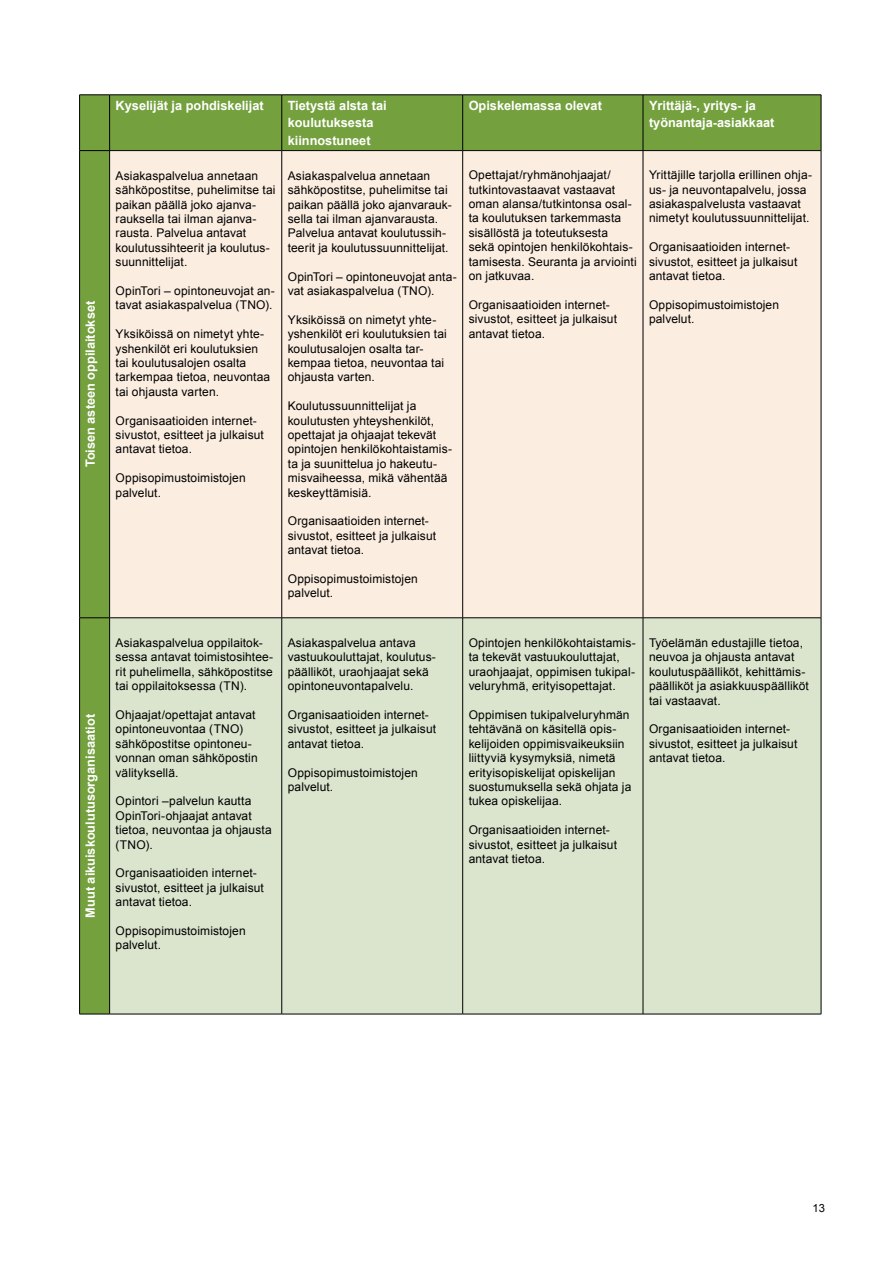
<style>
.page{position:relative;width:893px;height:1263px;background:#fff}
.page>*{position:absolute;margin:0;border:0;box-sizing:border-box;transform-origin:0 0}
.t1{font:700 12.75px/17.2px "Arial";color:#fff}
.t2{font:12px/14.4px "Arial";letter-spacing:.01em;color:#000}
.t3{font:11.25px "Arial";color:#000}
</style>
<div class="page">
<div style="left:80px;top:96px;width:741px;height:918px;background:#74a03e"></div>
<div style="left:110px;top:151px;width:711px;height:466px;background:#fbede0"></div>
<div style="left:110px;top:618px;width:711px;height:396px;background:#dbe4cd"></div>
<hr style="left:79px;top:95px;width:31px;height:1px;background:#000">
<hr style="left:79px;top:95px;width:1px;height:55px;background:#000">
<hr style="left:110px;top:95px;width:172px;height:1px;background:#000">
<hr style="left:109px;top:95px;width:1px;height:55px;background:#000">
<hr style="left:282px;top:95px;width:181px;height:1px;background:#000">
<hr style="left:281px;top:95px;width:1px;height:55px;background:#000">
<hr style="left:463px;top:95px;width:180px;height:1px;background:#000">
<hr style="left:462px;top:95px;width:1px;height:55px;background:#000">
<hr style="left:643px;top:95px;width:178px;height:1px;background:#000">
<hr style="left:643px;top:95px;width:1px;height:55px;background:#000">
<hr style="left:821px;top:95px;width:1px;height:55px;background:#000">
<hr style="left:79px;top:150px;width:31px;height:1px;background:#000">
<hr style="left:79px;top:151px;width:1px;height:467px;background:#000">
<hr style="left:110px;top:150px;width:172px;height:1px;background:#000">
<hr style="left:109px;top:151px;width:1px;height:467px;background:#000">
<hr style="left:282px;top:150px;width:181px;height:1px;background:#000">
<hr style="left:281px;top:151px;width:1px;height:467px;background:#000">
<hr style="left:463px;top:150px;width:180px;height:1px;background:#000">
<hr style="left:462px;top:151px;width:1px;height:467px;background:#000">
<hr style="left:643px;top:150px;width:178px;height:1px;background:#000">
<hr style="left:643px;top:151px;width:1px;height:467px;background:#000">
<hr style="left:821px;top:151px;width:1px;height:467px;background:#000">
<hr style="left:79px;top:617px;width:31px;height:1px;background:#000">
<hr style="left:79px;top:618px;width:1px;height:396px;background:#000">
<hr style="left:110px;top:617px;width:172px;height:1px;background:#000">
<hr style="left:109px;top:618px;width:1px;height:396px;background:#000">
<hr style="left:282px;top:617px;width:181px;height:1px;background:#000">
<hr style="left:281px;top:618px;width:1px;height:396px;background:#000">
<hr style="left:463px;top:617px;width:180px;height:1px;background:#000">
<hr style="left:462px;top:618px;width:1px;height:396px;background:#000">
<hr style="left:643px;top:617px;width:178px;height:1px;background:#000">
<hr style="left:643px;top:618px;width:1px;height:396px;background:#000">
<hr style="left:821px;top:618px;width:1px;height:396px;background:#000">
<hr style="left:79px;top:1014px;width:31px;height:1px;background:#000">
<hr style="left:110px;top:1014px;width:172px;height:1px;background:#000">
<hr style="left:282px;top:1014px;width:181px;height:1px;background:#000">
<hr style="left:463px;top:1014px;width:180px;height:1px;background:#000">
<hr style="left:643px;top:1014px;width:178px;height:1px;background:#000">
<p class="t1" style="left:82px;top:467px;width:168px;rotate:-90deg">Toisen asteen oppilaitokset</p>
<p class="t1" style="left:82px;top:917px;width:205px;rotate:-90deg">Muut aikuiskoulutusorganisaatiot</p>
<p class="t1" style="left:116px;top:97px;width:150px">Kyselijät ja pohdiskelijat</p>
<p class="t1" style="left:288px;top:97px;width:100px">Tietystä alsta tai koulutuksesta kiinnostuneet</p>
<p class="t1" style="left:469px;top:97px;width:135px">Opiskelemassa olevat</p>
<p class="t1" style="left:649px;top:97px;width:127px">Yrittäjä-, yritys- ja työnantaja-asiakkaat</p>
<p class="t2" style="left:116px;top:168px;width:161px">Asiakaspalvelua annetaan sähköpostitse, puhelimitse tai paikan päällä joko ajanva&shy;rauksella tai ilman ajanva&shy;rausta. Palvelua antavat koulutussihteerit ja koulutus&shy;suunnittelijat.</p>
<p class="t2" style="left:116px;top:284px;width:161px">OpinTori – opintoneuvojat an&shy;tavat asiakaspalvelua (TNO).</p>
<p class="t2" style="left:116px;top:327px;width:156px">Yksiköissä on nimetyt yhte&shy;yshenkilöt eri koulutuksien tai koulutusalojen osalta tarkempaa tietoa, neuvontaa tai ohjausta varten.</p>
<p class="t2" style="left:116px;top:413px;width:150px">Organisaatioiden internet&shy;sivustot, esitteet ja julkaisut antavat tietoa.</p>
<p class="t2" style="left:116px;top:471px;width:132px">Oppisopimustoimistojen palvelut.</p>
<p class="t2" style="left:288px;top:168px;width:165px">Asiakaspalvelua annetaan sähköpostitse, puhelimitse tai paikan päällä joko ajanvarauk&shy;sella tai ilman ajanvarausta.<br>Palvelua antavat koulutussih&shy;teerit ja koulutussuunnittelijat.</p>
<p class="t2" style="left:288px;top:269px;width:170px">OpinTori – opintoneuvojat anta&shy;vat asiakaspalvelua (TNO).</p>
<p class="t2" style="left:288px;top:312px;width:160px">Yksiköissä on nimetyt yhte&shy;yshenkilöt eri koulutuksien tai koulutusalojen osalta tar&shy;kempaa tietoa, neuvontaa tai ohjausta varten.</p>
<p class="t2" style="left:288px;top:399px;width:166px">Koulutussuunnittelijat ja koulutusten yhteyshenkilöt, opettajat ja ohjaajat tekevät opintojen henkilökohtaistamis&shy;ta ja suunittelua jo hakeutu&shy;misvaiheessa, mikä vähentää keskeyttämisiä.</p>
<p class="t2" style="left:288px;top:514px;width:150px">Organisaatioiden internet&shy;sivustot, esitteet ja julkaisut antavat tietoa.</p>
<p class="t2" style="left:288px;top:572px;width:132px">Oppisopimustoimistojen palvelut.</p>
<p class="t2" style="left:469px;top:168px;width:170px">Opettajat/ryhmänohjaajat/ tutkintovastaavat vastaavat oman alansa/tutkintonsa osal&shy;ta koulutuksen tarkemmasta sisällöstä ja toteutuksesta sekä opintojen henkilökohtais&shy;tamisesta. Seuranta ja arviointi on jatkuvaa.</p>
<p class="t2" style="left:469px;top:297px;width:150px">Organisaatioiden internet&shy;sivustot, esitteet ja julkaisut antavat tietoa.</p>
<p class="t2" style="left:649px;top:168px;width:164px">Yrittäjille tarjolla erillinen ohja&shy;us- ja neuvontapalvelu, jossa asiakaspalvelusta vastaavat nimetyt koulutussuunnittelijat.</p>
<p class="t2" style="left:649px;top:240px;width:150px">Organisaatioiden internet&shy;sivustot, esitteet ja julkaisut antavat tietoa.</p>
<p class="t2" style="left:649px;top:297px;width:132px">Oppisopimustoimistojen palvelut.</p>
<p class="t2" style="left:116px;top:636px;width:159px">Asiakaspalvelua oppilaitok&shy;sessa antavat toimistosihtee&shy;rit puhelimella, sähköpostitse tai oppilaitoksessa (TN).</p>
<p class="t2" style="left:116px;top:708px;width:144px">Ohjaajat/opettajat antavat opintoneuvontaa (TNO) sähköpostitse opintoneu&shy;vonnan oman sähköpostin välityksellä.</p>
<p class="t2" style="left:116px;top:794px;width:158px">Opintori –palvelun kautta<br>OpinTori-ohjaajat antavat tietoa, neuvontaa ja ohjausta (TNO).</p>
<p class="t2" style="left:116px;top:866px;width:150px">Organisaatioiden internet&shy;sivustot, esitteet ja julkaisut antavat tietoa.</p>
<p class="t2" style="left:116px;top:924px;width:132px">Oppisopimustoimistojen palvelut.</p>
<p class="t2" style="left:288px;top:636px;width:150px">Asiakaspalvelua antava vastuukouluttajat, koulutus&shy;päälliköt, uraohjaajat sekä opintoneuvontapalvelu.</p>
<p class="t2" style="left:288px;top:708px;width:150px">Organisaatioiden internet&shy;sivustot, esitteet ja julkaisut antavat tietoa.</p>
<p class="t2" style="left:288px;top:765px;width:132px">Oppisopimustoimistojen palvelut.</p>
<p class="t2" style="left:469px;top:636px;width:169px">Opintojen henkilökohtaistamis&shy;ta tekevät vastuukouluttajat, uraohjaajat, oppimisen tukipal&shy;veluryhmä, erityisopettajat.</p>
<p class="t2" style="left:469px;top:708px;width:164px">Oppimisen tukipalveluryhmän tehtävänä on käsitellä opis&shy;kelijoiden oppimisvaikeuksiin liittyviä kysymyksiä, nimetä erityisopiskelijat opiskelijan suostumuksella sekä ohjata ja tukea opiskelijaa.</p>
<p class="t2" style="left:469px;top:823px;width:150px">Organisaatioiden internet&shy;sivustot, esitteet ja julkaisut antavat tietoa.</p>
<p class="t2" style="left:649px;top:636px;width:161px">Työelämän edustajille tietoa, neuvoa ja ohjausta antavat koulutuspäälliköt, kehittämis&shy;päälliköt ja asiakkuuspäälliköt tai vastaavat.</p>
<p class="t2" style="left:649px;top:722px;width:150px">Organisaatioiden internet&shy;sivustot, esitteet ja julkaisut antavat tietoa.</p>
<p class="t3" style="left:812px;top:1201px;width:14px">13</p>
</div>
